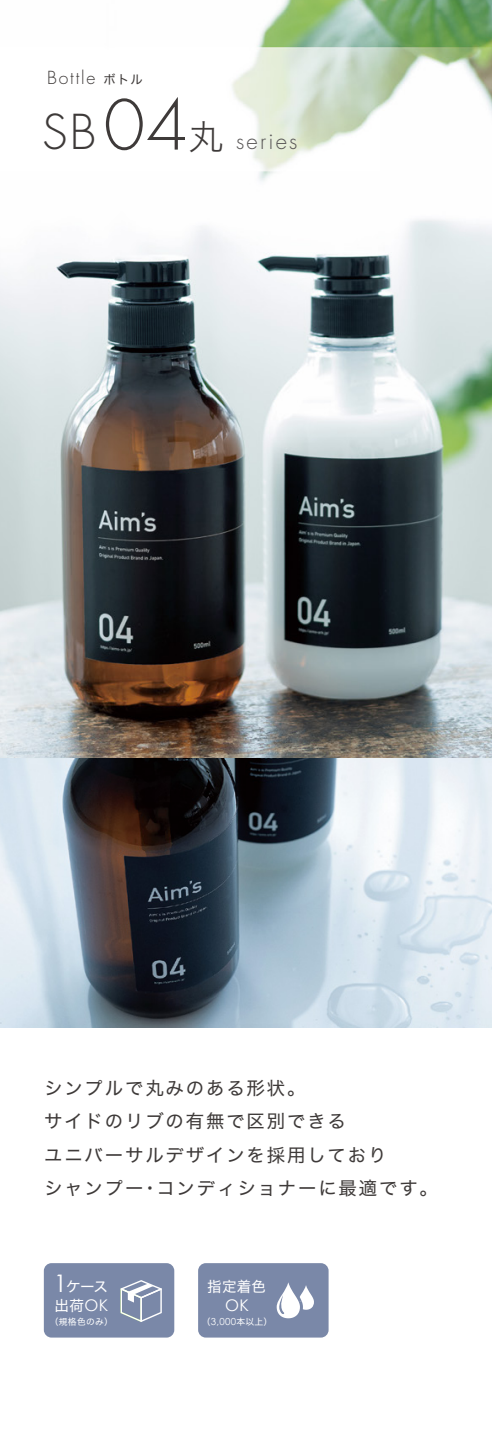
<style>
.page{position:relative;width:492px;height:1439px;background:#fff}
.page>*{position:absolute;margin:0;border:0;box-sizing:border-box;transform-origin:0 0}
.t1{font:300 67.02px "Futura";color:#3e3a39}
.t2{font:300 46.73px "Futura";color:#3e3a39}
.t3{font:35px "Hira Kaku Std W2";color:#3e3a39}
.t4{font:24.15px "Century Gothic";color:#fff}
.t5{font:300 22.05px "Futura";letter-spacing:.1em;color:#595757}
.t6{font:18.38px "Hira Kaku Std W4";letter-spacing:.1em;color:#3e3a39}
.t7{font:300 17.5px "Futura";letter-spacing:.1em;color:#3e3a39}
.t8{font:16.1px "Century Gothic";color:#fff}
.t9{font:14.53px "Hira Kaku Std W4";letter-spacing:.01em;color:#fff}
.t10{font:12.25px "Hira Kaku Std W4";color:#3e3a39}
.t11{font:8.75px "Hira Kaku Std W4";letter-spacing:.03em;color:#fff}
.s1{font-family:"Century Gothic";font-size:16.1px}
.s2{font-family:"Century Gothic";font-size:9.62px}
</style>
<div class="page">
<img style="left:0;top:0;width:491px;height:1028px">
<img style="left:0;top:758px;width:491px;height:269px">
<div style="left:198px;top:1263px;width:130px;height:74px;background:#7a88a8;border-radius:8px"></div>
<svg style="left:276px;top:1282px;width:37px;height:37px"></svg>
<div style="left:44px;top:1263px;width:130px;height:74px;background:#7a88a8;border-radius:8px"></div>
<svg style="left:120px;top:1280px;width:42px;height:42px"></svg>
<p class="t7" style="left:47px;top:66px;width:49px">Bottle</p>
<h2 class="t2" style="left:42px;top:102px;width:55px">SB</h2>
<p class="t10" style="left:103px;top:70px;width:41px">ボトル</p>
<h1 class="t1" style="left:103px;top:82px;width:86px">04</h1>
<h3 class="t3" style="left:188px;top:110px;width:36px">丸</h3>
<p class="t5" style="left:236px;top:126px;width:63px">series</p>
<p class="t6" style="left:44px;top:1074px;width:262px">シンプルで丸みのある形状。</p>
<p class="t6" style="left:44px;top:1107px;width:303px">サイドのリブの有無で区別できる</p>
<p class="t6" style="left:44px;top:1140px;width:343px">ユニバーサルデザインを採用しており</p>
<p class="t6" style="left:156px;top:1174px;width:283px">コンディショナーに最適です。</p>
<p class="t6" style="left:44px;top:1174px;width:101px">シャンプー</p>
<p class="t6" style="left:140px;top:1174px;width:20px">・</p>
<h3 class="t4" style="left:54px;top:1266px;width:15px">1</h3>
<p class="t9" style="left:66px;top:1275px;width:43px">ケース</p>
<p class="t9" style="left:207px;top:1275px;width:60px">指定着色</p>
<p class="t9" style="left:54px;top:1294px;width:55px">出荷<span class="s1">OK</span></p>
<p class="t11" style="left:50px;top:1315px;width:65px">（規格色のみ(</p>
<p class="t8" style="left:225px;top:1294px;width:25px">OK</p>
<p class="t11" style="left:201px;top:1315px;width:72px">（<span class="s2">3,000</span>本以上(</p>
</div>
